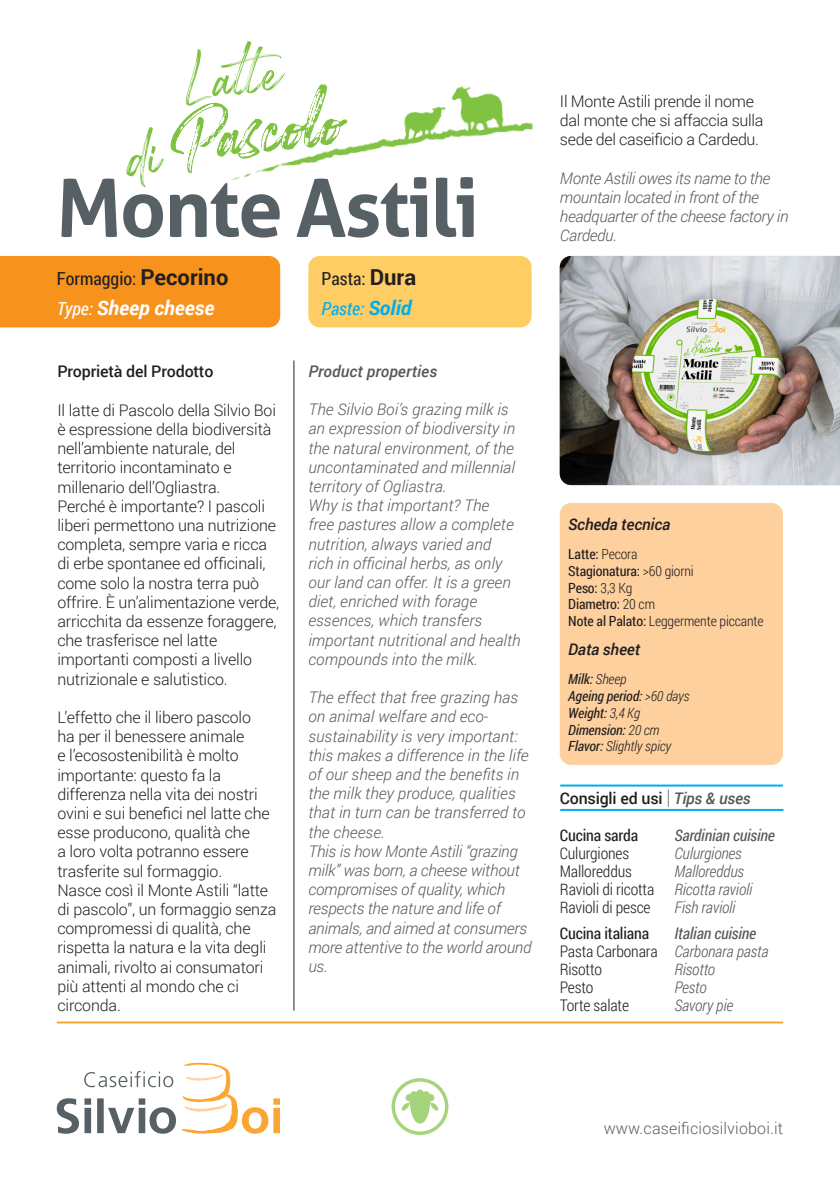
<style>
.page{position:relative;width:840px;height:1191px;background:#fff}
.page>*{position:absolute;margin:0;border:0;box-sizing:border-box;transform-origin:0 0}
.t1{font:700 80px "Aller";letter-spacing:-.025em;color:#576065}
.t2{font:italic 700 20px "Roboto";color:#fff}
.t3{font:18px "Roboto Condensed";color:#231f20}
.t4{font:italic 18px "Roboto Condensed";color:#00aeef}
.t5{font:300 16px/19.2px "Roboto";letter-spacing:-.01em;color:#231f20}
.t6{font:italic 300 16px/19.2px "Roboto";letter-spacing:.005em;color:#57585a}
.t7{font:italic 300 16px/19.2px "Roboto";letter-spacing:-.02em;color:#57585a}
.t8{font:300 16px "Roboto Condensed";letter-spacing:-.01em;color:#231f20}
.t9{font:italic 300 16px "Roboto Condensed";letter-spacing:-.01em;color:#57585a}
.t10{font:500 16px "Roboto";letter-spacing:-.01em;color:#231f20}
.t11{font:italic 16px "Roboto Condensed";letter-spacing:-.01em;color:#57585a}
.t12{font:300 16px "Roboto";letter-spacing:.01em;color:#576065}
.t13{font:16px "Roboto Condensed";letter-spacing:-.01em;color:#231f20}
.t14{font:italic 500 16px "Roboto";letter-spacing:-.01em;color:#231f20}
.t15{font:italic 500 16px "Roboto";letter-spacing:.005em;color:#57585a}
.t16{font:14px "Roboto Condensed";letter-spacing:-.01em;color:#231f20}
.t17{font:italic 14px "Roboto Condensed";letter-spacing:-.01em;color:#231f20}
.t18{font:300 14px "Roboto Condensed";letter-spacing:-.01em;color:#231f20}
.t19{font:italic 300 14px "Roboto Condensed";letter-spacing:-.01em;color:#231f20}
.s1{font-family:"Roboto";font-weight:700;font-size:22px}
.s2{font-family:"Roboto Condensed";font-weight:400;font-size:18px}
.s3{font-family:"Roboto";font-weight:700;font-size:20px}
.s4{font-weight:300}
.s5{font-weight:400}
.s6{font-weight:100;font-size:20px}
.s7{font-style:italic;color:#57585a}
</style>
<div class="page">
<div style="left:0;top:256px;width:280px;height:71px;background:#f7931d"></div>
<div style="left:559px;top:503px;width:223px;height:262px;background:#fdd09e;border-radius:11px"></div>
<hr style="left:560px;top:784px;width:222px;height:2px;background:#00aeef">
<hr style="left:560px;top:809px;width:223px;height:2px;background:#00aeef">
<svg style="left:57px;top:1062px;width:223px;height:72px"></svg>
<hr style="left:57px;top:1021px;width:725px;height:2px;background:#faa633">
<div style="left:308px;top:256px;width:223px;height:71px;background:#fecd64;border-radius:11px"></div>
<hr style="left:293px;top:360px;width:1px;height:650px;background:#231f20">
<div style="left:391px;top:1078px;width:57px;height:57px;border:3px solid #7fc241;border-radius:50%"></div>
<svg style="left:401px;top:1089px;width:37px;height:34px"></svg>
<img style="left:559px;top:256px;width:280px;height:229px">
<svg style="left:126px;top:127px;width:38px;height:60px"></svg>
<svg style="left:170px;top:41px;width:112px;height:132px"></svg>
<img style="left:213px;top:59px;width:320px;height:122px">
<p class="t1" style="left:56px;top:159px;width:424px">Monte Astili</p>
<p class="t3" style="left:57px;top:266px;width:173px">Formaggio: <span class="s1">Pecorino</span></p>
<p class="t2" style="left:57px;top:294px;width:159px"><span class="s2">Type:</span> Sheep cheese</p>
<p class="t10" style="left:57px;top:360px;width:157px">Proprietà del Prodotto</p>
<p class="t5" style="left:57px;top:400px;width:220px">Il latte di Pascolo della Silvio Boi è espressione della biodiversità nell’ambiente naturale, del territorio incontaminato e millenario dell’Ogliastra.</p>
<p class="t5" style="left:57px;top:496px;width:223px">Perché è importante? I pascoli liberi permettono una nutrizione completa, sempre varia e ricca di erbe spontanee ed officinali, come solo la nostra terra può offrire. È un’alimentazione verde, arricchita da essenze foraggere, che trasferisce nel latte importanti composti a livello nutrizionale e salutistico.</p>
<p class="t5" style="left:57px;top:707px;width:214px">L’effetto che il libero pascolo ha per il benessere animale<br>e l’ecosostenibilità è molto importante: questo fa la differenza nella vita dei nostri ovini e sui benefici nel latte che esse producono, qualità che<br>a loro volta potranno essere trasferite sul formaggio.</p>
<p class="t5" style="left:57px;top:880px;width:220px">Nasce così il Monte Astili “latte di pascolo”, un formaggio senza compromessi di qualità, che rispetta la natura e la vita degli animali, rivolto ai consumatori più attenti al mondo che ci circonda.</p>
<p class="t3" style="left:321px;top:266px;width:96px">Pasta: <span class="s1">Dura</span></p>
<p class="t4" style="left:321px;top:296px;width:91px">Paste: <span class="s3">Solid</span></p>
<p class="t15" style="left:308px;top:360px;width:130px">Product properties</p>
<p class="t6" style="left:308px;top:399px;width:208px">The Silvio Boi’s grazing milk is an expression of biodiversity in the natural environment, of the uncontaminated and millennial territory of Ogliastra.</p>
<p class="t6" style="left:308px;top:495px;width:214px">Why is that important? The<br>free pastures allow a complete nutrition, always varied and<br>rich in officinal herbs, as only our land can offer. It is a green diet, enriched with forage essences, which transfers important nutritional and health compounds into the milk.</p>
<p class="t6" style="left:308px;top:687px;width:222px">The effect that free grazing has on animal welfare and eco&shy;sustainability is very important: this makes a difference in the life of our sheep and the benefits in the milk they produce, qualities that in turn can be transferred to the cheese.</p>
<p class="t6" style="left:308px;top:841px;width:224px">This is how Monte Astili “grazing milk” was born, a cheese without compromises of quality, which respects the nature and life of animals, and aimed at consumers more attentive to the world around us.</p>
<p class="t5" style="left:559px;top:91px;width:195px">Il Monte Astili prende il nome</p>
<p class="t5" style="left:559px;top:110px;width:205px">dal monte che si affaccia sulla</p>
<p class="t5" style="left:559px;top:129px;width:200px">sede del caseificio a Cardedu.</p>
<p class="t7" style="left:559px;top:168px;width:230px">Monte Astili owes its name to the mountain located in front of the headquarter of the cheese factory in<br>Cardedu.</p>
<p class="t14" style="left:568px;top:513px;width:103px">Scheda tecnica</p>
<p class="t16" style="left:568px;top:544px;width:71px">Latte: <span class="s4">Pecora</span></p>
<p class="t16" style="left:568px;top:561px;width:127px">Stagionatura: <span class="s4">&gt;60 giorni</span></p>
<p class="t16" style="left:568px;top:578px;width:66px">Peso: <span class="s4">3,3 Kg</span></p>
<p class="t16" style="left:568px;top:594px;width:88px">Diametro: <span class="s4">20 cm</span></p>
<p class="t18" style="left:568px;top:611px;width:197px"><span class="s5">Note al Palato:</span> Leggermente piccante</p>
<p class="t14" style="left:568px;top:638px;width:73px">Data sheet</p>
<p class="t17" style="left:568px;top:669px;width:60px">Milk: <span class="s4">Sheep</span></p>
<p class="t17" style="left:568px;top:686px;width:123px">Ageing period: <span class="s4">&gt;60 days</span></p>
<p class="t17" style="left:568px;top:703px;width:73px">Weight: <span class="s4">3,4 Kg</span></p>
<p class="t17" style="left:568px;top:720px;width:93px">Dimension: <span class="s4">20 cm</span></p>
<p class="t19" style="left:568px;top:737px;width:104px"><span class="s5">Flavor:</span> Slightly spicy</p>
<p class="t10" style="left:559px;top:787px;width:192px">Consigli ed usi <span class="s6">|</span> <span class="s7">Tips &amp; uses</span></p>
<p class="t13" style="left:559px;top:824px;width:80px">Cucina sarda</p>
<p class="t8" style="left:559px;top:842px;width:71px">Culurgiones</p>
<p class="t8" style="left:559px;top:860px;width:74px">Malloreddus</p>
<p class="t8" style="left:559px;top:878px;width:96px">Ravioli di ricotta</p>
<p class="t8" style="left:559px;top:896px;width:92px">Ravioli di pesce</p>
<p class="t13" style="left:559px;top:921px;width:91px">Cucina italiana</p>
<p class="t8" style="left:559px;top:939px;width:99px">Pasta Carbonara</p>
<p class="t8" style="left:559px;top:957px;width:44px">Risotto</p>
<p class="t8" style="left:559px;top:975px;width:35px">Pesto</p>
<p class="t8" style="left:559px;top:993px;width:71px">Torte salate</p>
<p class="t11" style="left:674px;top:824px;width:102px">Sardinian cuisine</p>
<p class="t9" style="left:674px;top:842px;width:69px">Culurgiones</p>
<p class="t9" style="left:674px;top:860px;width:71px">Malloreddus</p>
<p class="t9" style="left:674px;top:878px;width:79px">Ricotta ravioli</p>
<p class="t9" style="left:674px;top:896px;width:62px">Fish ravioli</p>
<p class="t11" style="left:674px;top:921px;width:83px">Italian cuisine</p>
<p class="t9" style="left:674px;top:939px;width:96px">Carbonara pasta</p>
<p class="t9" style="left:674px;top:957px;width:42px">Risotto</p>
<p class="t9" style="left:674px;top:975px;width:34px">Pesto</p>
<p class="t9" style="left:674px;top:993px;width:60px">Savory pie</p>
<p class="t12" style="left:603px;top:1117px;width:181px">www.caseificiosilvioboi.it</p>
</div>
